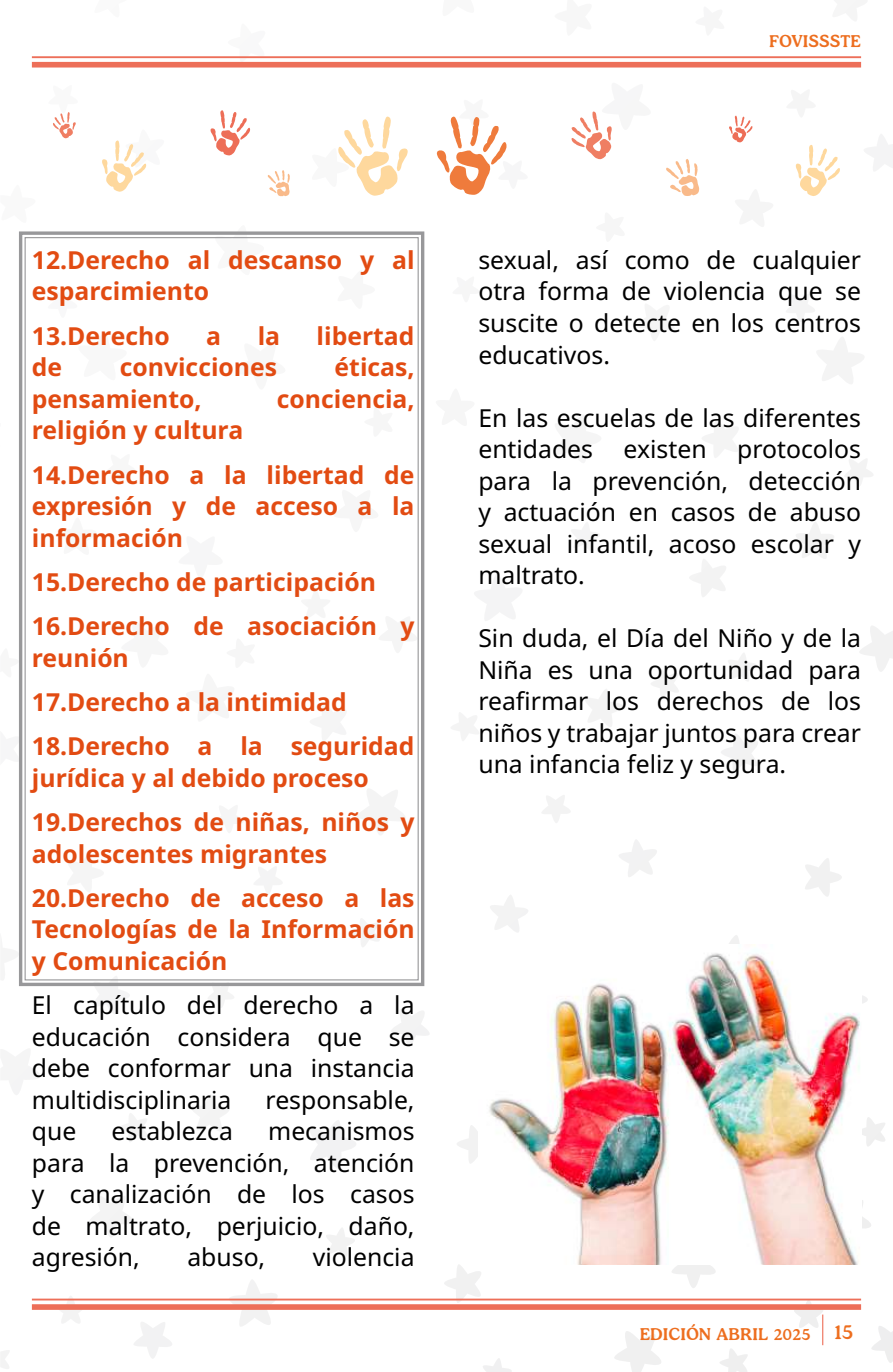
<style>
.page{position:relative;width:893px;height:1372px;background:#fff}
.page>*{position:absolute;margin:0;border:0;box-sizing:border-box;transform-origin:0 0}
.t1{font:24.75px/31.5px "Noto Sans";color:#000;text-align:justify}
.t2{font:700 24.75px/44.3px "Noto Sans";color:#e24b12}
.t3{font:18px "Patria";color:#ed6e1f}
.s1{font-size:22.5px}
</style>
<div class="page">
<svg style="left:729px;top:935px;width:10px;height:9px"></svg>
<svg style="left:672px;top:1265px;width:44px;height:23px"></svg>
<svg style="left:614px;top:1331px;width:47px;height:40px"></svg>
<svg style="left:862px;top:1200px;width:9px;height:28px"></svg>
<svg style="left:619px;top:840px;width:38px;height:37px"></svg>
<svg style="left:490px;top:895px;width:38px;height:37px"></svg>
<svg style="left:391px;top:1009px;width:38px;height:37px"></svg>
<svg style="left:457px;top:1125px;width:21px;height:38px"></svg>
<svg style="left:228px;top:1280px;width:51px;height:46px"></svg>
<svg style="left:310px;top:1120px;width:46px;height:48px"></svg>
<svg style="left:805px;top:858px;width:37px;height:38px"></svg>
<svg style="left:862px;top:996px;width:6px;height:7px"></svg>
<svg style="left:577px;top:1264px;width:13px;height:1px"></svg>
<svg style="left:444px;top:1265px;width:39px;height:38px"></svg>
<svg style="left:871px;top:1326px;width:22px;height:36px"></svg>
<svg style="left:721px;top:734px;width:37px;height:38px"></svg>
<svg style="left:585px;top:689px;width:37px;height:38px"></svg>
<svg style="left:542px;top:795px;width:28px;height:28px"></svg>
<svg style="left:862px;top:1117px;width:23px;height:29px"></svg>
<svg style="left:793px;top:1300px;width:31px;height:29px"></svg>
<svg style="left:720px;top:1349px;width:28px;height:22px"></svg>
<svg style="left:483px;top:1358px;width:28px;height:13px"></svg>
<svg style="left:326px;top:1228px;width:29px;height:28px"></svg>
<svg style="left:451px;top:713px;width:28px;height:27px"></svg>
<svg style="left:90px;top:1196px;width:43px;height:41px"></svg>
<svg style="left:11px;top:1067px;width:29px;height:28px"></svg>
<svg style="left:93px;top:987px;width:36px;height:27px"></svg>
<svg style="left:134px;top:1322px;width:38px;height:36px"></svg>
<svg style="left:191px;top:1095px;width:38px;height:36px"></svg>
<svg style="left:120px;top:1113px;width:27px;height:29px"></svg>
<svg style="left:55px;top:1296px;width:31px;height:27px"></svg>
<svg style="left:1px;top:1350px;width:8px;height:19px"></svg>
<svg style="left:208px;top:987px;width:26px;height:20px"></svg>
<svg style="left:860px;top:626px;width:33px;height:46px"></svg>
<svg style="left:865px;top:134px;width:28px;height:37px"></svg>
<svg style="left:702px;top:420px;width:36px;height:38px"></svg>
<svg style="left:817px;top:337px;width:47px;height:47px"></svg>
<svg style="left:474px;top:574px;width:48px;height:47px"></svg>
<svg style="left:581px;top:457px;width:5px;height:6px"></svg>
<svg style="left:796px;top:522px;width:38px;height:37px"></svg>
<svg style="left:689px;top:559px;width:37px;height:38px"></svg>
<svg style="left:786px;top:294px;width:29px;height:28px"></svg>
<svg style="left:845px;top:459px;width:28px;height:27px"></svg>
<svg style="left:728px;top:653px;width:28px;height:28px"></svg>
<svg style="left:651px;top:669px;width:28px;height:29px"></svg>
<svg style="left:572px;top:523px;width:27px;height:27px"></svg>
<svg style="left:228px;top:58px;width:39px;height:4px"></svg>
<hr style="left:822px;top:1314px;width:1px;height:30px;background:#ed6f59">
<hr style="left:32px;top:1298px;width:829px;height:2px;background:#ed6f59">
<div style="left:32px;top:1304px;width:829px;height:5px;background:#ed6f59"></div>
<svg style="left:666px;top:159px;width:33px;height:37px"></svg>
<svg style="left:729px;top:116px;width:23px;height:26px"></svg>
<svg style="left:102px;top:140px;width:45px;height:52px"></svg>
<svg style="left:338px;top:116px;width:70px;height:80px"></svg>
<svg style="left:53px;top:112px;width:23px;height:26px"></svg>
<svg style="left:436px;top:116px;width:71px;height:79px"></svg>
<svg style="left:571px;top:111px;width:41px;height:49px"></svg>
<svg style="left:267px;top:170px;width:23px;height:26px"></svg>
<svg style="left:210px;top:110px;width:40px;height:46px"></svg>
<svg style="left:796px;top:145px;width:44px;height:51px"></svg>
<img style="left:489px;top:944px;width:371px;height:320px">
<svg style="left:18px;top:231px;width:407px;height:756px"></svg>
<hr style="left:32px;top:56px;width:829px;height:2px;background:#ed6f59">
<div style="left:32px;top:62px;width:829px;height:5px;background:#ed6f59"></div>
<p class="t3" style="left:769px;top:30px;width:94px">FOVISSSTE</p>
<p class="t2" style="left:32px;top:245px;width:384px;line-height:31.5px">12.Derecho al descanso y al esparcimiento</p>
<p class="t2" style="left:32px;top:314px;width:139px">13.Derecho</p>
<p class="t2" style="left:206px;top:314px;width:16px">a</p>
<p class="t2" style="left:258px;top:314px;width:24px">la</p>
<p class="t2" style="left:317px;top:314px;width:99px">libertad</p>
<p class="t2" style="left:32px;top:346px;width:32px">de</p>
<p class="t2" style="left:120px;top:346px;width:159px">convicciones</p>
<p class="t2" style="left:335px;top:346px;width:81px">éticas,</p>
<p class="t2" style="left:32px;top:377px;width:171px">pensamiento,</p>
<p class="t2" style="left:277px;top:377px;width:139px">conciencia,</p>
<p class="t2" style="left:32px;top:409px;width:384px">religión y cultura<br>14.Derecho a la libertad de</p>
<p class="t2" style="left:32px;top:491px;width:384px;line-height:31.5px">expresión y de acceso a la información</p>
<p class="t2" style="left:32px;top:560px;width:384px">15.Derecho de participación<br>16.Derecho de asociación y</p>
<p class="t2" style="left:32px;top:636px;width:384px">reunión<br>17.Derecho a la intimidad<br>18.Derecho a la seguridad</p>
<p class="t2" style="left:32px;top:756px;width:384px">jurídica y al debido proceso<br>19.Derechos de niñas, niños y</p>
<p class="t2" style="left:32px;top:832px;width:384px">adolescentes migrantes<br>20.Derecho de acceso a las</p>
<p class="t2" style="left:32px;top:914px;width:384px;line-height:31.5px">Tecnologías de la Información y Comunicación</p>
<p class="t1" style="left:32px;top:990px;width:384px">El capítulo del derecho a la educación considera que se debe conformar una instancia multidisciplinaria</p>
<p class="t1" style="left:266px;top:1084px;width:150px">responsable,</p>
<p class="t1" style="left:32px;top:1116px;width:46px">que</p>
<p class="t1" style="left:112px;top:1116px;width:123px">establezca</p>
<p class="t1" style="left:32px;top:1116px;width:384px;text-indent:236px">mecanismos para la prevención, atención y canalización de los casos de maltrato, perjuicio, daño, agresión,</p>
<p class="t1" style="left:187px;top:1242px;width:79px">abuso,</p>
<p class="t1" style="left:313px;top:1242px;width:103px">violencia</p>
<p class="t1" style="left:478px;top:245px;width:384px">sexual, así como de cualquier otra forma de violencia que se suscite o detecte en los centros educativos.</p>
<p class="t1" style="left:478px;top:402px;width:384px">En las escuelas de las diferentes entidades existen protocolos para la prevención, detección y actuación en casos de abuso sexual infantil, acoso escolar y maltrato.</p>
<p class="t1" style="left:478px;top:623px;width:384px">Sin duda, el Día del Niño y de la Niña es una oportunidad para reafirmar los derechos de los niños y trabajar juntos para crear una infancia feliz y segura.</p>
<p class="t3" style="left:640px;top:1322px;width:215px">EDICIÓN ABRIL 2025 <span class="s1">15</span></p>
</div>
